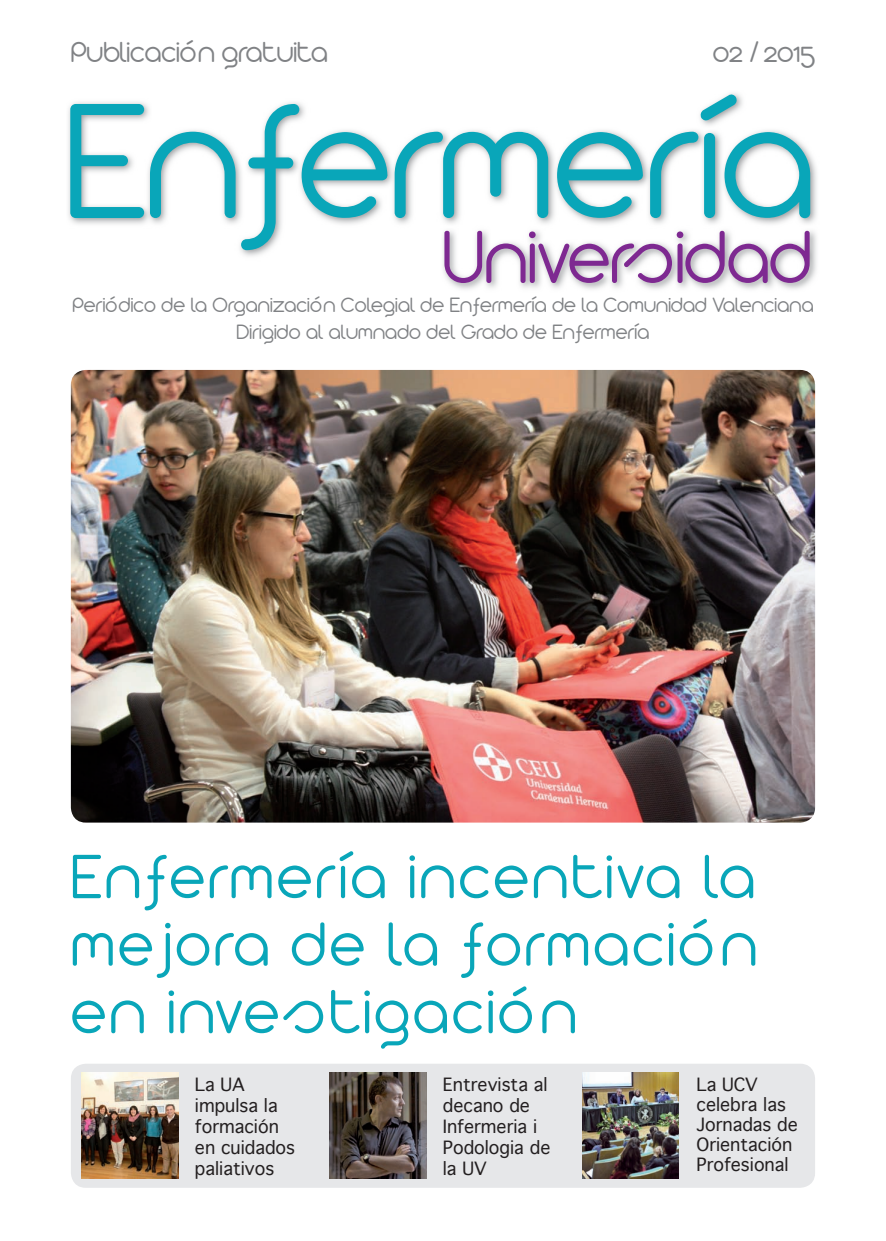
<style>
.page{position:relative;width:886px;height:1241px;background:#fff}
.page>*{position:absolute;margin:0;border:0;box-sizing:border-box;transform-origin:0 0}
.t1{font:300 177.5px "Arista 2.0 Alternate";color:#09a6b9}
.t2{font:300 81.25px "Arista 2.0 Alternate";color:#7e2991}
.t3{font:300 67.5px/67.5px "Arista 2.0 Alternate";letter-spacing:.05em;color:#09a6b9;text-align:justify}
.t4{font:300 31.5px "Arista 2.0 Alternate";color:#808285}
.t5{font:300 22.5px/27px "Arista 2.0 Alternate";letter-spacing:.01em;color:#808285;text-align:center}
.t6{font:17.5px/21px "Geneva";color:#231f20}
</style>
<div class="page">
<img style="left:68px;top:93px;width:749px;height:197px">
<img style="left:71px;top:370px;width:744px;height:452px">
<div style="left:71px;top:1063px;width:744px;height:124px;background:#e6e7e9;border-radius:15px"></div>
<img style="left:82px;top:1072px;width:97px;height:105px">
<img style="left:330px;top:1072px;width:96px;height:105px">
<img style="left:582px;top:1072px;width:97px;height:105px">
<h3 class="t4" style="left:71px;top:33px;width:258px">Publicación gratuita</h3>
<h3 class="t4" style="left:713px;top:33px;width:104px">02 / 2015</h3>
<h1 class="t1" style="left:65px;top:59px;width:751px">Enfermería</h1>
<h2 class="t2" style="left:442px;top:210px;width:371px">Universidad</h2>
<p class="t5" style="left:72px;top:291px;width:743px">Periódico de la Organización Colegial de Enfermería de la Comunidad Valenciana<br>Dirigido al alumnado del Grado de Enfermería</p>
<h3 class="t3" style="left:71px;top:841px;width:688px">Enfermería incentiva la mejora de la formación en investigación</h3>
<p class="t6" style="left:195px;top:1073px;width:102px">La UA impulsa la formación en cuidados paliativos</p>
<p class="t6" style="left:443px;top:1073px;width:109px">Entrevista al decano de<br>Infermeria i<br>Podologia de la UV</p>
<p class="t6" style="left:696px;top:1073px;width:103px;line-height:20px">La UCV celebra las<br>Jornadas de<br>Orientación<br>Profesional</p>
</div>
